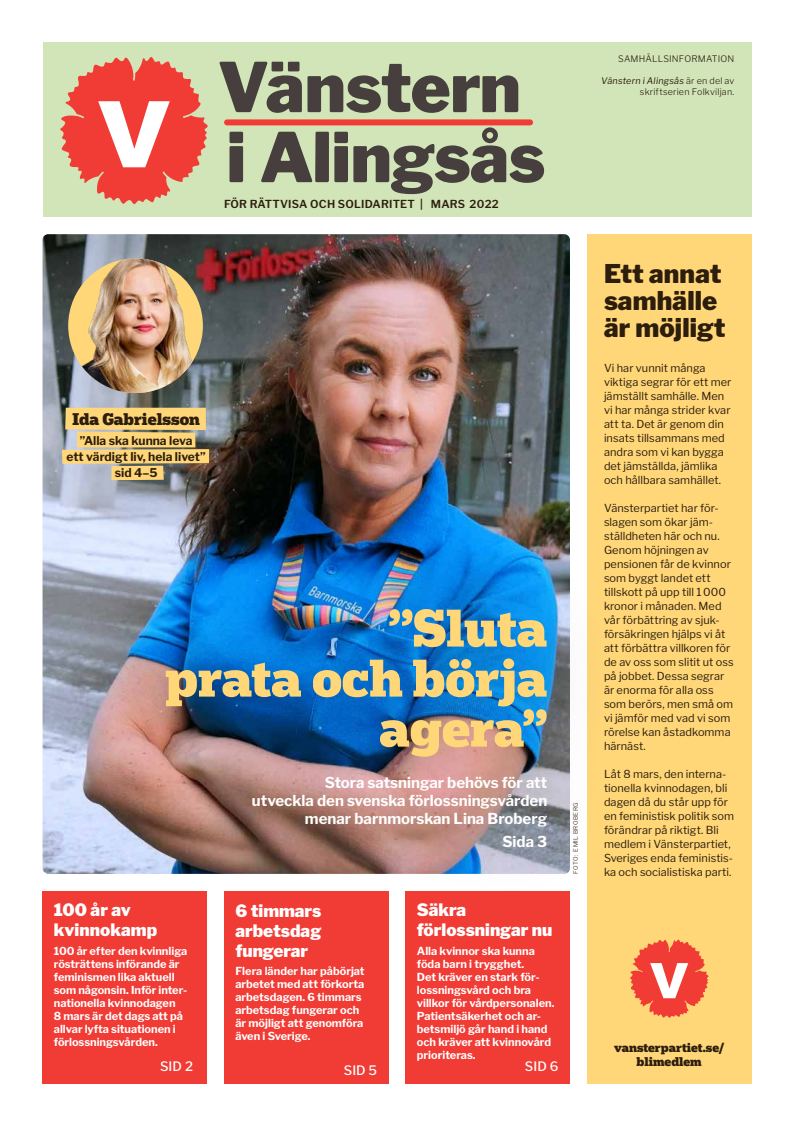
<style>
.page{position:relative;width:794px;height:1126px;background:#fff}
.page>*{position:absolute;margin:0;border:0;box-sizing:border-box;transform-origin:0 0}
.t1{font:900 68px "Libre Franklin";letter-spacing:-.01em;color:#473f3d}
.t2{font:900 50px/50px "Popular";color:#ffd779;text-align:right}
.t3{font:900 25.6px/26.9px "Libre Franklin";letter-spacing:.005em;color:#2c1d0d}
.t4{font:900 17px/20px "Libre Franklin";color:#fff}
.t5{font:900 16px "Popular";color:#2c1d0d}
.t6{font:700 15px/18px "Libre Franklin";color:#fff;text-align:right}
.t7{font:500 13px "Libre Franklin";letter-spacing:.005em;color:#fff}
.t8{font:700 12px/16px "Libre Franklin";color:#2c1d0d;text-align:center}
.t9{font:900 12px/14px "Popular";color:#2c1d0d;text-align:center}
.t10{font:11px/14px "Libre Franklin";color:#2c1d0d}
.t11{font:700 11px/13px "Libre Franklin";color:#fff}
.t12{font:600 11px "Libre Franklin";letter-spacing:.02em;color:#2c1d0d}
.t13{font:300 9px "Libre Franklin";letter-spacing:.02em;color:#2c1d0d}
.t14{font:italic 9px "Libre Franklin";letter-spacing:.02em;color:#2c1d0d}
.t15{font:300 6px "Libre Franklin";letter-spacing:.065em;color:#2c1d0d}
.s1{font-weight:300;font-style:normal}
</style>
<div class="page">
<div style="left:43px;top:890px;width:164px;height:193px;background:#f13b35"></div>
<div style="left:405px;top:890px;width:165px;height:193px;background:#f13b35"></div>
<div style="left:43px;top:43px;width:708px;height:174px;background:#d2e5b9"></div>
<svg style="left:60px;top:57px;width:147px;height:147px"></svg>
<div style="left:227px;top:119px;width:303px;height:6px;background:#f13b35"></div>
<div style="left:224px;top:890px;width:164px;height:193px;background:#f13b35"></div>
<div style="left:587px;top:234px;width:164px;height:849px;background:#ffd779"></div>
<svg style="left:630px;top:939px;width:78px;height:78px"></svg>
<img style="left:43px;top:234px;width:527px;height:639px">
<div style="left:91px;top:530px;width:532px;height:391px;background:#2c1d0d;opacity:.25"></div>
<img style="left:68px;top:258px;width:135px;height:135px;border-radius:67px">
<svg style="left:62px;top:407px;width:147px;height:73px;background:#dcc07f"></svg>
<h1 class="t1" style="left:218px;top:33px;width:304px">Vänstern</h1>
<h1 class="t1" style="left:227px;top:103px;width:320px">i Alingsås</h1>
<p class="t12" style="left:224px;top:195px;width:276px">FÖR RÄTTVISA OCH SOLIDARITET | MARS 2022</p>
<h3 class="t5" style="left:72px;top:408px;width:129px">Ida Gabrielsson</h3>
<p class="t8" style="left:67px;top:431px;width:141px">”Alla ska kunna leva<br>ett värdigt liv, hela livet” sid 4–5</p>
<h2 class="t2" style="left:165px;top:601px;width:384px">”Sluta<br>prata och börja agera”</h2>
<h3 class="t6" style="left:252px;top:772px;width:297px">Stora satsningar behövs för att<br>utveckla den svenska förlossningsvården menar barnmorskan Lina Broberg</h3>
<h3 class="t6" style="left:502px;top:831px;width:46px">Sida 3</h3>
<h3 class="t4" style="left:54px;top:898px;width:105px">100 år av kvinnokamp</h3>
<p class="t11" style="left:54px;top:943px;width:135px">100 år efter den kvinnliga rösträttens införande är feminismen lika aktuell som någonsin. Inför inter&shy;nationella kvinnodagen<br>8 mars är det dags att på allvar lyfta situationen i förlossningsvården.</p>
<p class="t7" style="left:160px;top:1055px;width:35px">SID 2</p>
<h3 class="t4" style="left:235px;top:898px;width:88px;text-align:justify">6 timmars arbetsdag fungerar</h3>
<p class="t11" style="left:235px;top:963px;width:131px">Flera länder har påbörjat arbetet med att förkorta arbetsdagen. 6 timmars arbetsdag fungerar och är möjligt att genomföra även i Sverige.</p>
<p class="t7" style="left:344px;top:1060px;width:35px">SID 5</p>
<h3 class="t4" style="left:417px;top:898px;width:137px">Säkra förlossningar nu</h3>
<p class="t11" style="left:417px;top:943px;width:139px">Alla kvinnor ska kunna föda barn i trygghet.<br>Det kräver en stark för&shy;lossningsvård och bra villkor för vårdpersonalen.<br>Patientsäkerhet och ar&shy;betsmiljö går hand i hand och kräver att kvinnovård prioriteras.</p>
<p class="t7" style="left:525px;top:1055px;width:35px">SID 6</p>
<p class="t15" style="left:571px;top:873px;width:73px;rotate:-90deg">FOTO: EMIL BROBERG</p>
<p class="t13" style="left:618px;top:52px;width:118px">SAMHÄLLSINFORMATION</p>
<p class="t14" style="left:601px;top:74px;width:135px">Vänstern i Alingsås <span class="s1">är en del av</span></p>
<p class="t13" style="left:640px;top:84px;width:96px">skriftserien Folkviljan.</p>
<h3 class="t3" style="left:604px;top:258px;width:123px">Ett annat samhälle är möjligt</h3>
<p class="t10" style="left:604px;top:359px;width:129px">Vi har vunnit många viktiga segrar för ett mer jämställt samhälle. Men vi har många strider kvar att ta. Det är genom din insats tillsammans med andra som vi kan bygga det jämställda, jämlika och hållbara samhället.</p>
<p class="t10" style="left:604px;top:499px;width:131px">Vänsterpartiet har för&shy;slagen som ökar jäm&shy;ställdheten här och nu.<br>Genom höjningen av pensionen får de kvinnor som byggt landet ett tillskott på upp till 1000 kronor i månaden. Med vår förbättring av sjuk&shy;försäkringen hjälps vi åt att förbättra villkoren för de av oss som slitit ut oss på jobbet. Dessa segrar är enorma för alla oss som berörs, men små om vi jämför med vad vi som rörelse kan åstadkomma härnäst.</p>
<p class="t10" style="left:604px;top:766px;width:132px">Låt 8 mars, den interna&shy;tionella kvinnodagen, bli dagen då du står upp för en feministisk politik som förändrar på riktigt. Bli medlem i Vänsterpartiet,<br>Sveriges enda feministis&shy;ka och socialistiska parti.</p>
<p class="t9" style="left:614px;top:1039px;width:112px">vansterpartiet.se/ blimedlem</p>
</div>
